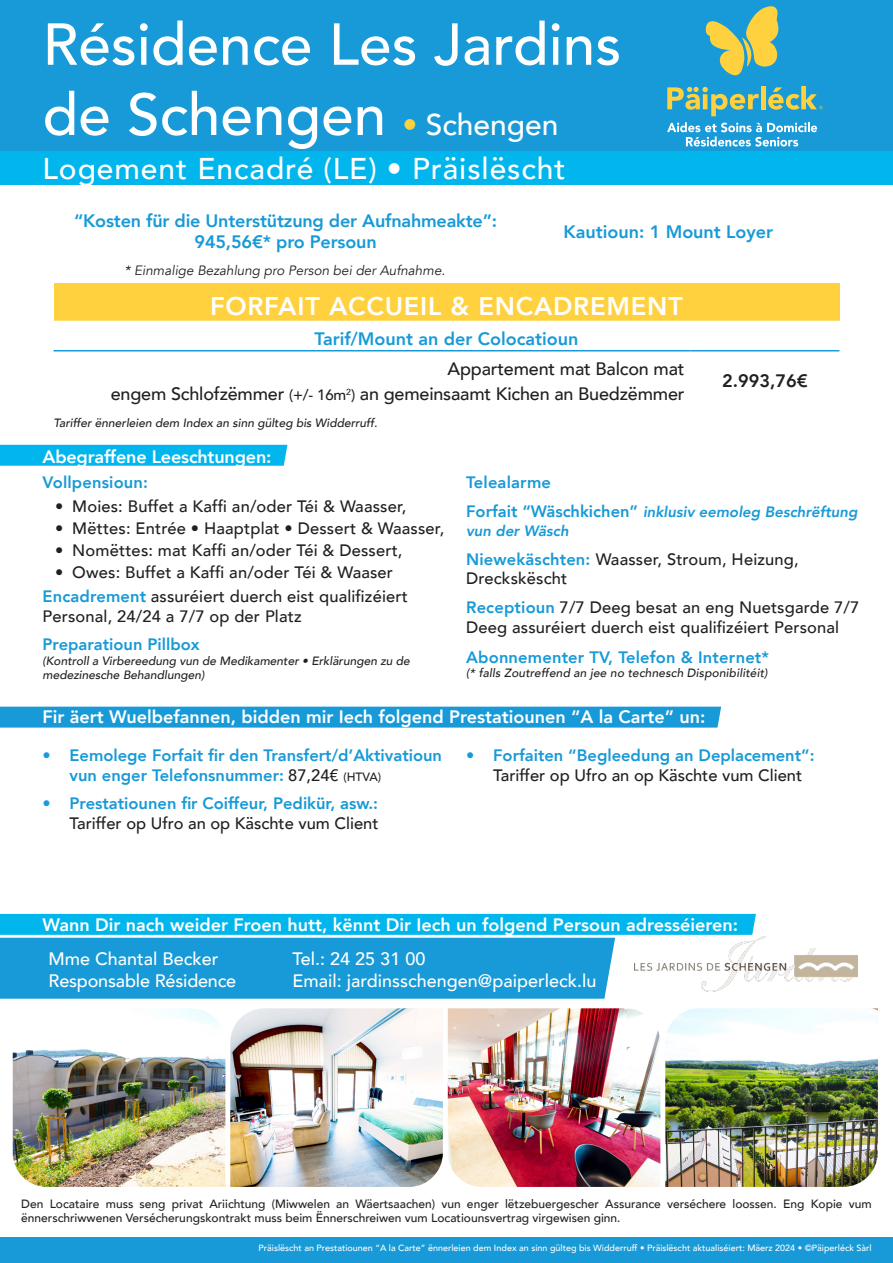
<style>
.page{position:relative;width:893px;height:1263px;background:#fff}
.page>*{position:absolute;margin:0;border:0;box-sizing:border-box;transform-origin:0 0}
.Body_Text{font:500 58.5px/70.2px "Avenir";color:#fff}
.Body_Text-2{font:500 30px "Avenir";letter-spacing:.03em;color:#fff}
.Body_Text-3{font:800 25.5px "Avenir";letter-spacing:.03em;color:#fff}
.t1{font:800 18px "Avenir";color:#fff}
.t2{font:800 18px/21.6px "Avenir";letter-spacing:-.01em;color:#179ad7;text-align:center}
.t3{font:500 18px "Avenir";color:#fff}
.t4{font:500 18px/25.5px "Avenir";letter-spacing:-.01em;color:#231f20;text-align:right}
.t5{font:800 18px "Avenir";color:#231f20}
.Body_Text-4{font:500 16.5px/19.8px "Avenir";letter-spacing:.01em;color:#231f20}
.Body_Text-5{font:800 16.5px/19.8px "Avenir";color:#179ad7}
.t6{font:italic 800 15px/19.8px "Avenir";color:#179ad7}
.t7{font:italic 13.5px "Avenir";color:#231f20}
.t8{font:500 12px/14.4px "Avenir";color:#231f20}
.Body_Text-6{font:italic 500 12px/14.4px "Avenir";color:#231f20}
.t9{font:500 9px "Avenir";color:#fff}
.s1{font-size:30px;color:#ffd13f}
.s2{font-size:30px}
.s3{font-size:15px}
.s4{font-weight:800;color:#179ad7}
.s5{font-style:normal;font-size:16.5px}
.s6{font-weight:500;color:#231f20}
.s7{font-weight:500;font-size:12px;color:#231f20}
</style>
<div class="page">
<img style="left:13px;top:1008px;width:212px;height:179px">
<img style="left:230px;top:1008px;width:213px;height:179px">
<img style="left:448px;top:1008px;width:212px;height:179px">
<img style="left:665px;top:1008px;width:213px;height:179px">
<div style="left:54px;top:283px;width:785px;height:38px;background:#ffd13f"></div>
<svg style="left:54px;top:351px;width:785px;height:1px"></svg>
<hr style="left:54px;top:350px;width:637px;height:1px;background:#179ad7">
<hr style="left:691px;top:350px;width:148px;height:1px;background:#179ad7">
<div style="left:0;top:0;width:893px;height:165px;background:#179ad7"></div>
<div style="left:0;top:445px;width:287px;height:21px;background:#00b6ed"></div>
<div style="left:0;top:707px;width:721px;height:20px;background:#179ad7"></div>
<svg style="left:0;top:914px;width:756px;height:85px;background:#1fa8df"></svg>
<div style="left:0;top:151px;width:893px;height:34px;background:#00b6ed"></div>
<div style="left:0;top:1237px;width:893px;height:26px;background:#179ad7"></div>
<img style="left:634px;top:937px;width:224px;height:62px">
<svg style="left:706px;top:6px;width:73px;height:69px"></svg>
<svg style="left:667px;top:122px;width:150px;height:25px"></svg>
<svg style="left:667px;top:87px;width:92px;height:29px"></svg>
<hr style="left:761px;top:86px;width:4px;height:23px;background:#ffd13f">
<svg style="left:768px;top:86px;width:55px;height:24px"></svg>
<p class="Body_Text" style="left:43px;top:6px;width:580px">Résidence Les Jardins de Schengen <span class="s1">•</span> <span class="s2">Schengen</span></p>
<p class="Body_Text-2" style="left:43px;top:142px;width:524px">Logement Encadré (LE) • Präislëscht</p>
<p class="t2" style="left:74px;top:210px;width:425px">“Kosten für die Unterstützung der Aufnahmeakte”:<br>945,56€* pro Persoun</p>
<p class="t2" style="left:563px;top:220px;width:211px">Kautioun: 1 Mount Loyer</p>
<p class="t7" style="left:124px;top:262px;width:322px">* Einmalige Bezahlung pro Person bei der Aufnahme.</p>
<p class="Body_Text-3" style="left:210px;top:286px;width:474px">FORFAIT ACCUEIL &amp; ENCADREMENT</p>
<p class="t2" style="left:315px;top:328px;width:265px">Tarif/Mount an der Colocatioun</p>
<p class="t4" style="left:111px;top:355px;width:575px">Appartement mat Balcon mat<br>engem Schlofzëmmer <span class="s3">(+/- 16m</span><sup>2</sup><span class="s3">)</span> an gemeinsaamt Kichen an Buedzëmmer</p>
<p class="Body_Text-6" style="left:54px;top:415px;width:325px">Tariffer ënnerleien dem Index an sinn gülteg bis Widderruff.</p>
<p class="t1" style="left:43px;top:442px;width:231px">Abegraffene Leeschtungen:</p>
<p class="t5" style="left:722px;top:367px;width:87px">2.993,76€</p>
<p class="Body_Text-5" style="left:43px;top:473px;width:107px">Vollpensioun:</p>
<p class="Body_Text-4" style="left:55px;top:496px;width:353px">• Moies: Buffet a Kaffi an/oder Téi &amp; Waasser,</p>
<p class="Body_Text-4" style="left:55px;top:518px;width:390px">• Mëttes: Entrée • Haaptplat • Dessert &amp; Waasser,</p>
<p class="Body_Text-4" style="left:55px;top:540px;width:349px">• Nomëttes: mat Kaffi an/oder Téi &amp; Dessert,</p>
<p class="Body_Text-4" style="left:55px;top:561px;width:339px">• Owes: Buffet a Kaffi an/oder Téi &amp; Waaser</p>
<p class="Body_Text-4" style="left:43px;top:586px;width:367px"><span class="s4">Encadrement</span> assuréiert duerch eist qualifizéiert<br>Personal, 24/24 a 7/7 op der Platz</p>
<p class="Body_Text-5" style="left:43px;top:635px;width:159px">Preparatioun Pillbox</p>
<p class="Body_Text-6" style="left:43px;top:653px;width:369px">(Kontroll a Virbereedung vun de Medikamenter • Erklärungen zu de medezinesche Behandlungen)</p>
<p class="Body_Text-5" style="left:466px;top:473px;width:86px">Telealarme</p>
<p class="t6" style="left:466px;top:501px;width:393px"><span class="s5">Forfait “Wäschkichen”</span> inklusiv eemoleg Beschrëftung vun der Wäsch</p>
<p class="Body_Text-4" style="left:466px;top:548px;width:334px"><span class="s4">Niewekäschten:</span> Waasser, Stroum, Heizung,<br>Dreckskëscht</p>
<p class="Body_Text-4" style="left:466px;top:596px;width:395px"><span class="s4">Receptioun</span> 7/7 Deeg besat an eng Nuetsgarde 7/7<br>Deeg assuréiert duerch eist qualifizéiert Personal</p>
<p class="Body_Text-5" style="left:466px;top:647px;width:305px">Abonnementer TV, Telefon &amp; Internet*</p>
<p class="Body_Text-6" style="left:466px;top:666px;width:303px">(* falls Zoutreffend an jee no technesch Disponibilitéit)</p>
<p class="t1" style="left:43px;top:703px;width:665px">Fir äert Wuelbefannen, bidden mir Iech folgend Prestatiounen “A la Carte” un:</p>
<p class="Body_Text-5" style="left:70px;top:745px;width:374px;text-indent:-27px">• Eemolege Forfait fir den Transfert/d’Aktivatioun vun enger Telefonsnummer: <span class="s6">87,24€</span> <span class="s7">(HTVA)</span></p>
<p class="Body_Text-5" style="left:43px;top:793px;width:338px;text-align:right">• Prestatiounen fir Coiffeur, Pedikür, asw.:<br><span class="s6">Tariffer op Ufro an op Käschte vum Client</span></p>
<p class="Body_Text-5" style="left:493px;top:745px;width:323px;text-indent:-27px">• Forfaiten “Begleedung an Deplacement”:<br><span class="s6">Tariffer op Ufro an op Käschte vum Client</span></p>
<p class="t1" style="left:43px;top:910px;width:697px">Wann Dir nach weider Froen hutt, kënnt Dir Iech un folgend Persoun adresséieren:</p>
<p class="t3" style="left:49px;top:943px;width:172px">Mme Chantal Becker</p>
<p class="t3" style="left:49px;top:965px;width:189px">Responsable Résidence</p>
<p class="t3" style="left:293px;top:943px;width:134px">Tel.: 24 25 31 00</p>
<p class="t3" style="left:293px;top:965px;width:305px">Email: jardinsschengen@paiperleck.lu</p>
<p class="t8" style="left:21px;top:1196px;width:852px">Den Locataire muss seng privat Ariichtung (Miwwelen an Wäertsaachen) vun enger lëtzebuergescher Assurance verséchere loossen. Eng Kopie vum ënnerschriwwenen Versécherungskontrakt muss beim Ënnerschreiwen vum Locatiounsvertrag virgewisen ginn.</p>
<p class="t9" style="left:259px;top:1240px;width:615px">Präislëscht an Prestatiounen “A la Carte” ënnerleien dem Index an sinn gülteg bis Widderruff • Präislëscht aktualiséiert: Mäerz 2024 • ©Päiperléck Sàrl</p>
</div>
